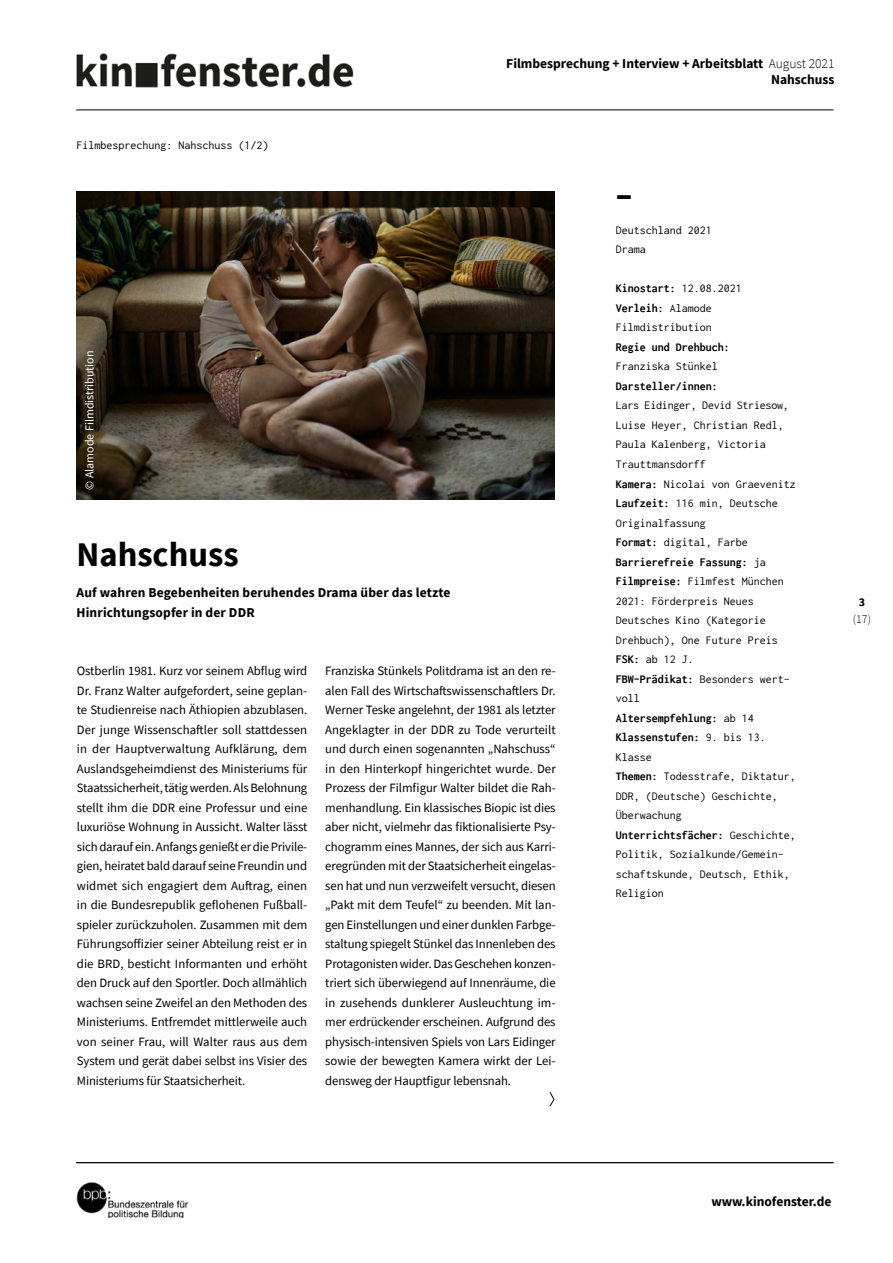
<style>
.page{position:relative;width:893px;height:1263px;background:#fff}
.page>*{position:absolute;margin:0;border:0;box-sizing:border-box;transform-origin:0 0}
.Titel_Head{font:700 34.5px "Source Sans Pro";color:#000}
.Subhead{font:700 13.5px/16.2px "Source Sans Pro";color:#000;text-align:right}
.Filmbespr_Fliesst{font:12.75px/19.5px "Source Sans Pro";letter-spacing:-.01em;color:#000;text-align:justify}
.Filminfos{font:12px/19.5px "Inconsolata";color:#000}
.Filminfos-2{font:700 12px/19.5px "Inconsolata";color:#000}
.Rubrik_Head{font:12px "Inconsolata";color:#000}
.Filmbespr_Autoren{font:12px "Source Sans Pro";color:#fff}
.t1{font:300 12px "Source Sans Pro";color:#000}
.t2{font:700 12px "Source Sans Pro";color:#000}
.s1{font-weight:300}
.s2{font-weight:400}
.s3{font-weight:700}
</style>
<div class="page">
<img style="left:77px;top:1182px;width:111px;height:35px">
<img style="left:76px;top:53px;width:278px;height:35px">
<hr style="left:76px;top:110px;width:757px;height:1px;background:#000">
<hr style="left:76px;top:1162px;width:758px;height:1px;background:#000">
<img style="left:77px;top:191px;width:478px;height:309px">
<svg style="left:549px;top:1092px;width:6px;height:15px"></svg>
<p class="Subhead" style="left:506px;top:55px;width:330px">Filmbesprechung + Interview + Arbeitsblatt <span class="s1">August 2021<br></span>Nahschuss</p>
<p class="Rubrik_Head" style="left:77px;top:137px;width:194px">Filmbesprechung: Nahschuss (1/2)</p>
<p class="Filmbespr_Autoren" style="left:82px;top:490px;width:141px;rotate:-90deg">© Alamode Filmdistribution</p>
<p class="Titel_Head" style="left:77px;top:531px;width:164px">Nahschuss</p>
<p class="Subhead" style="left:77px;top:583px;width:375px;line-height:19.5px;text-align:left">Auf wahren Begebenheiten beruhendes Drama über das letzte<br>Hinrichtungsopfer in der DDR</p>
<p class="Filmbespr_Fliesst" style="left:77px;top:661px;width:232px">Ostberlin 1981. Kurz vor seinem Abflug wird Dr. Franz Walter aufgefordert, seine geplan&shy;te Studienreise nach Äthiopien abzublasen.<br>Der junge Wissenschaftler soll stattdessen in der Hauptverwaltung Aufklärung, dem Auslandsgeheimdienst des Ministeriums für Staatssicherheit, tätig werden. Als Belohnung stellt ihm die DDR eine Professur und eine luxuriöse Wohnung in Aussicht. Walter lässt sich darauf ein. Anfangs genießt er die Privile&shy;gien, heiratet bald darauf seine Freundin und widmet sich engagiert dem Auftrag, einen in die Bundesrepublik geflohenen Fußball&shy;spieler zurückzuholen. Zusammen mit dem Führungsoffizier seiner Abteilung reist er in die BRD, besticht Informanten und erhöht den Druck auf den Sportler. Doch allmählich wachsen seine Zweifel an den Methoden des Ministeriums. Entfremdet mittlerweile auch von seiner Frau, will Walter raus aus dem System und gerät dabei selbst ins Visier des Ministeriums für Staatsicherheit.</p>
<p class="Filmbespr_Fliesst" style="left:325px;top:661px;width:232px">Franziska Stünkels Politdrama ist an den re&shy;alen Fall des Wirtschaftswissenschaftlers Dr.<br>Werner Teske angelehnt, der 1981 als letzter Angeklagter in der DDR zu Tode verurteilt und durch einen sogenannten „Nahschuss“ in den Hinterkopf hingerichtet wurde. Der Prozess der Filmfigur Walter bildet die Rah&shy;menhandlung. Ein klassisches Biopic ist dies aber nicht, vielmehr das fiktionalisierte Psy&shy;chogramm eines Mannes, der sich aus Karri&shy;eregründen mit der Staatsicherheit eingelas&shy;sen hat und nun verzweifelt versucht, diesen „Pakt mit dem Teufel“ zu beenden. Mit lan&shy;gen Einstellungen und einer dunklen Farbge&shy;staltung spiegelt Stünkel das Innenleben des Protagonisten wider. Das Geschehen konzen&shy;triert sich überwiegend auf Innenräume, die in zusehends dunklerer Ausleuchtung im&shy;mer erdrückender erscheinen. Aufgrund des physisch-intensiven Spiels von Lars Eidinger sowie der bewegten Kamera wirkt der Lei&shy;densweg der Hauptfigur lebensnah.</p>
<p class="Titel_Head" style="left:616px;top:171px;width:18px">–</p>
<p class="Filminfos" style="left:616px;top:220px;width:97px">Deutschland 2021</p>
<p class="Filminfos" style="left:616px;top:240px;width:31px">Drama</p>
<p class="Filminfos-2" style="left:616px;top:279px;width:127px">Kinostart: <span class="s2">12.08.2021</span></p>
<p class="Filminfos-2" style="left:616px;top:298px;width:97px">Verleih: <span class="s2">Alamode</span></p>
<p class="Filminfos" style="left:616px;top:318px;width:97px">Filmdistribution</p>
<p class="Filminfos-2" style="left:616px;top:337px;width:115px">Regie und Drehbuch:</p>
<p class="Filminfos" style="left:616px;top:357px;width:103px">Franziska Stünkel</p>
<p class="Filminfos-2" style="left:616px;top:376px;width:103px">Darsteller/innen:</p>
<p class="Filminfos" style="left:616px;top:396px;width:175px">Lars Eidinger, Devid Striesow,<br>Luise Heyer, Christian Redl,<br>Paula Kalenberg, Victoria<br>Trauttmansdorff</p>
<p class="Filminfos" style="left:616px;top:474px;width:181px"><span class="s3">Kamera:</span> Nicolai von Graevenitz</p>
<p class="Filminfos" style="left:616px;top:493px;width:163px"><span class="s3">Laufzeit:</span> 116 min, Deutsche<br>Originalfassung</p>
<p class="Filminfos" style="left:616px;top:532px;width:133px"><span class="s3">Format:</span> digital, Farbe</p>
<p class="Filminfos-2" style="left:616px;top:552px;width:151px">Barrierefreie Fassung: <span class="s2">ja</span></p>
<p class="Filminfos" style="left:616px;top:571px;width:169px"><span class="s3">Filmpreise:</span> Filmfest München<br>2021: Förderpreis Neues</p>
<p class="Filminfos" style="left:616px;top:610px;width:151px">Deutsches Kino (Kategorie</p>
<p class="Filminfos" style="left:616px;top:630px;width:163px">Drehbuch), One Future Preis</p>
<p class="Filminfos" style="left:616px;top:649px;width:79px"><span class="s3">FSK:</span> ab 12 J.</p>
<p class="Filminfos" style="left:616px;top:669px;width:175px"><span class="s3">FBW-Prädikat:</span> Besonders wert&shy;voll</p>
<p class="Filminfos-2" style="left:616px;top:708px;width:139px">Altersempfehlung: <span class="s2">ab 14</span></p>
<p class="Filminfos-2" style="left:616px;top:727px;width:151px">Klassenstufen: <span class="s2">9. bis 13.<br>Klasse</span></p>
<p class="Filminfos" style="left:616px;top:766px;width:181px"><span class="s3">Themen:</span> Todesstrafe, Diktatur,<br>DDR, (Deutsche) Geschichte,<br>Überwachung</p>
<p class="Filminfos" style="left:616px;top:825px;width:181px"><span class="s3">Unterrichtsfächer:</span> Geschichte,<br>Politik, Sozialkunde/Gemein&shy;schaftskunde, Deutsch, Ethik,<br>Religion</p>
<p class="t2" style="left:859px;top:594px;width:8px">3</p>
<p class="t1" style="left:853px;top:611px;width:20px">(17)</p>
<p class="Subhead" style="left:711px;top:1194px;width:122px">www.kinofenster.de</p>
</div>
